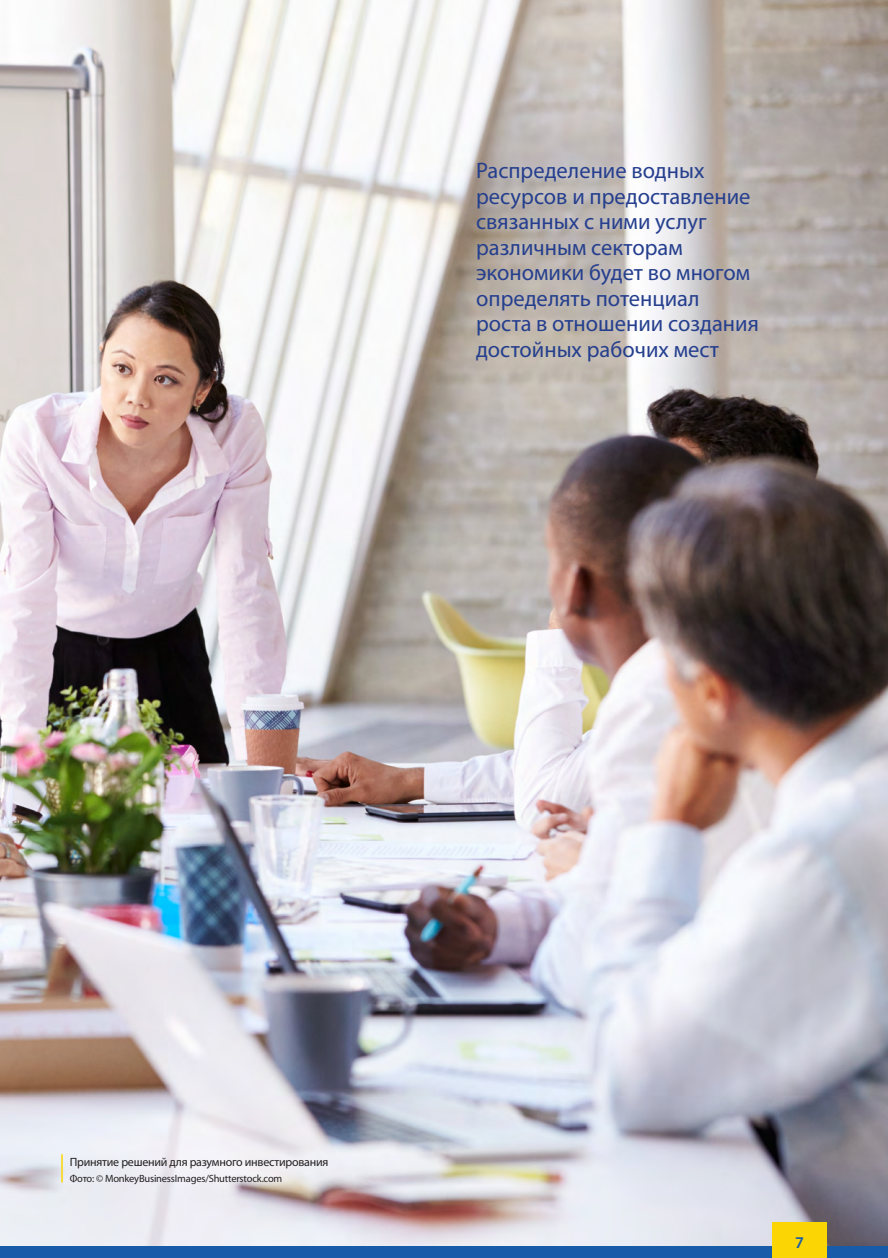
<style>
.page{position:relative;width:888px;height:1258px;background:#fff}
.page>*{position:absolute;margin:0;border:0;box-sizing:border-box;transform-origin:0 0}
.t1{font:22.5px/25.5px "Myriad Pro";color:#253f8e}
.t2{font:600 16.5px "Myriad Pro";color:#185ca9}
.t3{font:12px "Myriad Pro";letter-spacing:-.02em;color:#231f20}
.t4{font:10.5px "Myriad Pro";letter-spacing:-.02em;color:#231f20}
</style>
<div class="page">
<img style="left:0;top:0;width:888px;height:1246px">
<div style="left:0;top:1247px;width:888px;height:11px;background:#185ca9"></div>
<div style="left:772px;top:1222px;width:55px;height:36px;background:#fcd604"></div>
<hr style="left:61px;top:1154px;width:2px;height:28px;background:#fcd604">
<p class="t1" style="left:476px;top:157px;width:284px">Распределение водных ресурсов и предоставление связанных с ними услуг различным секторам экономики будет во многом определять потенциал роста в отношении создания достойных рабочих мест</p>
<p class="t3" style="left:70px;top:1154px;width:260px">Принятие решений для разумного инвестирования</p>
<p class="t4" style="left:70px;top:1172px;width:214px">Фото: © MonkeyBusinessImages/Shutterstock.com</p>
<p class="t2" style="left:795px;top:1231px;width:10px">7</p>
</div>
